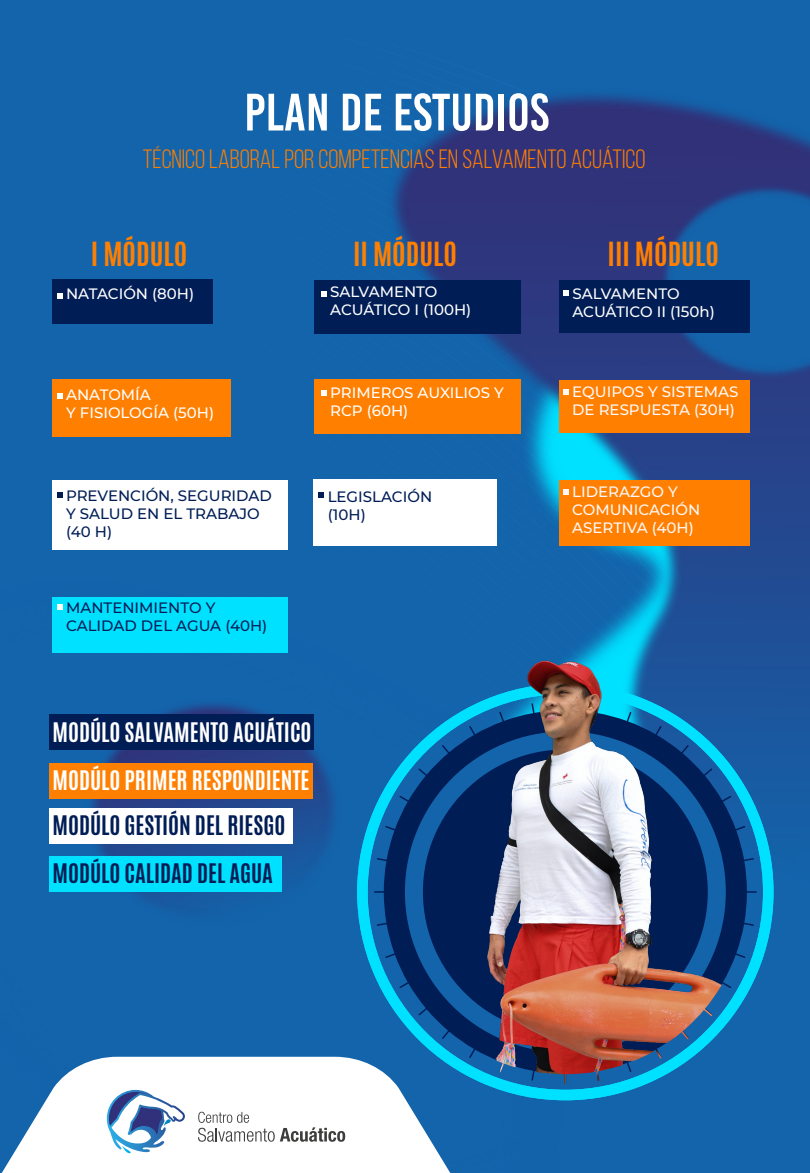
<style>
.page{position:relative;width:810px;height:1173px;background:#fff}
.page>*{position:absolute;margin:0;border:0;box-sizing:border-box;transform-origin:0 0}
.t1{font:52.5px "Bebas Kai";color:#fff}
.t2{font:700 27.75px "Antonio";color:#ff7f00}
.t3{font:26.4px "Bebas Neue";color:#ff7f00}
.t4{font:700 22.5px/48.8px "Antonio";color:#fff}
.t5{font:700 22.5px/48.4px "Antonio";color:#011d56}
.t6{font:500 15px/18px "Montserrat";color:#fff}
.t7{font:500 15px/18px "Montserrat";color:#011d56}
.t8{font:500 15px/18px "Montserrat";color:#fff8fa}
</style>
<div class="page">
<div style="left:0;top:0;width:810px;height:1172px;background:#1364ab"></div>
<img style="left:502px;top:912px;width:271px;height:189px">
<img style="left:370px;top:95px;width:440px;height:777px">
<img style="left:639px;top:163px;width:171px;height:236px">
<img style="left:67px;top:704px;width:292px;height:215px">
<div style="left:49px;top:714px;width:265px;height:35px;background:#011d56"></div>
<div style="left:49px;top:763px;width:264px;height:35px;background:#ff7f00"></div>
<div style="left:49px;top:808px;width:244px;height:35px;background:#fff"></div>
<div style="left:49px;top:856px;width:233px;height:35px;background:#00e1ff"></div>
<svg style="left:2px;top:1056px;width:448px;height:116px;fill:#fff"></svg>
<svg style="left:198px;top:1111px;width:147px;height:30px;background:#dbdbdb"></svg>
<svg style="left:107px;top:1089px;width:78px;height:64px;background:#a9bed9"></svg>
<div style="left:52px;top:280px;width:161px;height:44px;background:#011d56"></div>
<div style="left:314px;top:280px;width:206px;height:53px;background:#011d56"></div>
<div style="left:560px;top:280px;width:190px;height:52px;background:#011d56"></div>
<div style="left:314px;top:379px;width:206px;height:54px;background:#ff7f00"></div>
<div style="left:314px;top:479px;width:183px;height:66px;background:#fff"></div>
<div style="left:559px;top:379px;width:191px;height:53px;background:#ff7f00"></div>
<div style="left:52px;top:379px;width:179px;height:58px;background:#ff7f00"></div>
<div style="left:52px;top:479px;width:236px;height:70px;background:#fff"></div>
<div style="left:52px;top:597px;width:236px;height:55px;background:#00e1ff"></div>
<svg style="left:57px;top:293px;width:5px;height:5px"></svg>
<svg style="left:57px;top:393px;width:5px;height:5px"></svg>
<svg style="left:321px;top:291px;width:5px;height:5px"></svg>
<svg style="left:321px;top:391px;width:5px;height:5px"></svg>
<svg style="left:563px;top:290px;width:5px;height:5px"></svg>
<svg style="left:57px;top:492px;width:5px;height:5px"></svg>
<svg style="left:57px;top:604px;width:5px;height:5px"></svg>
<svg style="left:319px;top:492px;width:5px;height:5px"></svg>
<svg style="left:563px;top:389px;width:5px;height:5px"></svg>
<div style="left:559px;top:479px;width:191px;height:66px;background:#ff7f00"></div>
<svg style="left:563px;top:489px;width:5px;height:5px"></svg>
<svg style="left:745px;top:700px;width:12px;height:383px"></svg>
<img style="left:374px;top:655px;width:371px;height:428px">
<h1 class="t1" style="left:244px;top:84px;width:306px">PLAN DE ESTUDIOS</h1>
<h3 class="t3" style="left:143px;top:145px;width:504px">TÉCNICO LABORAL POR COMPETENCIAS EN SALVAMENTO ACUÁTICO</h3>
<h2 class="t2" style="left:91px;top:233px;width:98px">I MÓDULO</h2>
<h2 class="t2" style="left:353px;top:233px;width:105px">II MÓDULO</h2>
<h2 class="t2" style="left:608px;top:233px;width:113px">III MÓDULO</h2>
<p class="t6" style="left:66px;top:284px;width:130px">NATACIÓN (80H)</p>
<p class="t6" style="left:330px;top:282px;width:143px">SALVAMENTO<br>ACUÁTICO I (100H)</p>
<p class="t6" style="left:572px;top:284px;width:144px">SALVAMENTO<br>ACUÁTICO II (150h)</p>
<p class="t6" style="left:66px;top:384px;width:149px">ANATOMÍA<br>Y FISIOLOGÍA (50H)</p>
<p class="t7" style="left:66px;top:486px;width:207px">PREVENCIÓN, SEGURIDAD<br>Y SALUD EN EL TRABAJO (40 H)</p>
<p class="t7" style="left:66px;top:598px;width:203px">MANTENIMIENTO Y<br>CALIDAD DEL AGUA (40H)</p>
<p class="t6" style="left:330px;top:383px;width:175px">PRIMEROS AUXILIOS Y<br>RCP (60H)</p>
<p class="t7" style="left:328px;top:487px;width:106px">LEGISLACIÓN (10H)</p>
<h3 class="t4" style="left:52px;top:707px;width:261px">MODÚLO SALVAMENTO ACUÁTICO<br>MODÚLO PRIMER RESPONDIENTE</h3>
<h3 class="t5" style="left:52px;top:801px;width:234px">MODÚLO GESTIÓN DEL RIESGO<br>MODÚLO CALIDAD DEL AGUA</h3>
<p class="t8" style="left:572px;top:381px;width:168px">EQUIPOS Y SISTEMAS<br>DE RESPUESTA (30H)</p>
<p class="t8" style="left:572px;top:481px;width:129px">LIDERAZGO Y<br>COMUNICACIÓN<br>ASERTIVA (40H)</p>
</div>
